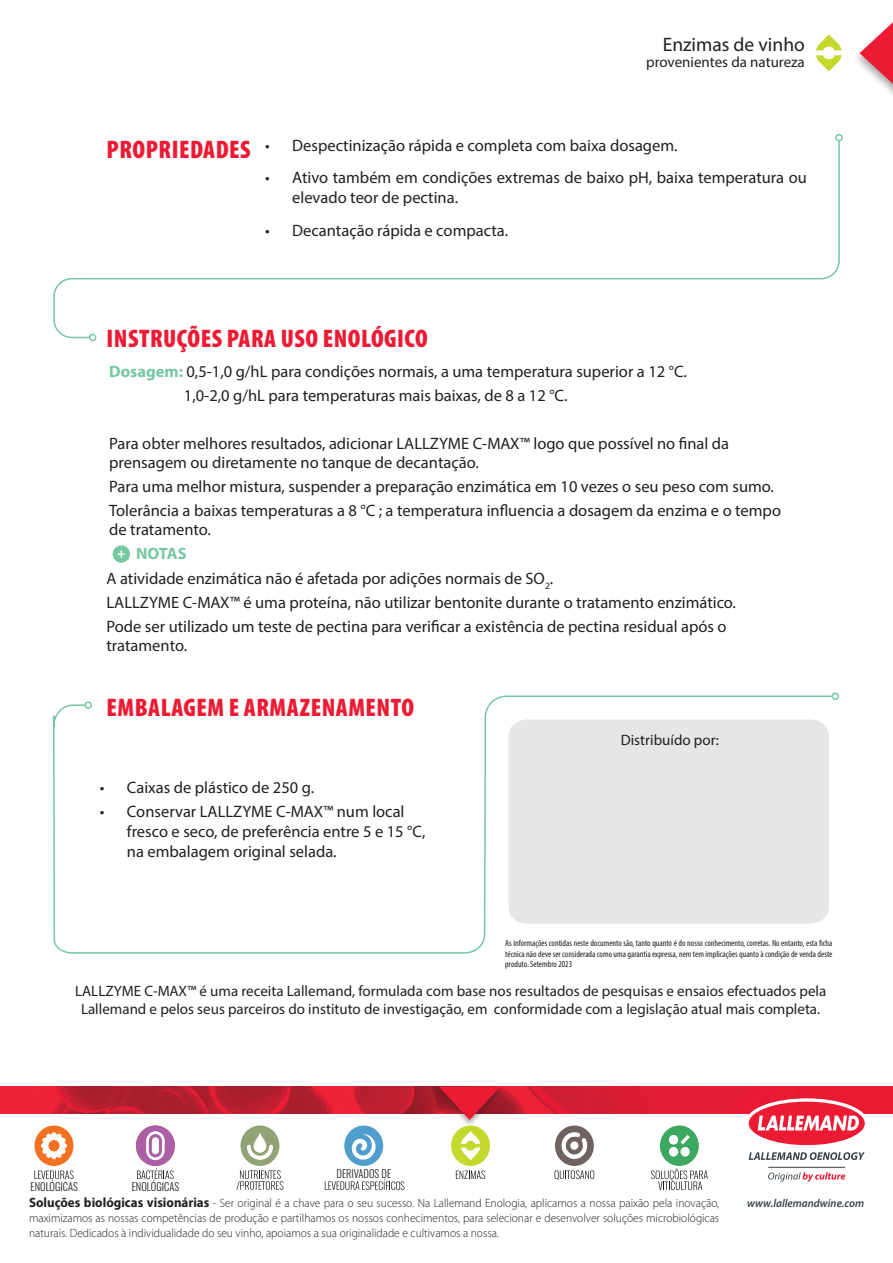
<style>
.page{position:relative;width:893px;height:1263px;background:#fff}
.page>*{position:absolute;margin:0;border:0;box-sizing:border-box;transform-origin:0 0}
.t1{font:900 condensed 25.5px "Myriad Pro";letter-spacing:.02em;color:#ed1a33}
.t2{font:19.5px "Myriad Pro";color:#231f20}
.t3{font:16.5px/24px "Myriad Pro";color:#231f20}
.t4{font:15px/18px "Myriad Pro";color:#231f20;text-align:center}
.t5{font:300 12px/15px "Myriad Pro";color:#231f20;text-align:justify;scale:.96 1}
.t6{font:italic 600 11.55px "Myriad Pro";color:#36414a;scale:.96 1}
.t7{font:300 10.95px "Oswald";color:#231f20;scale:.96 1}
.t8{font:condensed 9px/10.8px "Myriad Pro";color:#231f20;text-align:justify}
.s1{font-weight:700;color:#76c8a1}
.s2{font-weight:700;font-size:13.5px}
</style>
<div class="page">
<svg style="left:816px;top:34px;width:26px;height:37px"></svg>
<img style="left:0;top:1086px;width:893px;height:28px">
<div style="left:344px;top:1125px;width:39px;height:41px;background:#509ece;border-radius:50%"></div>
<svg style="left:351px;top:1134px;width:25px;height:26px"></svg>
<div style="left:136px;top:1125px;width:39px;height:41px;background:#aa5fa6;border-radius:50%"></div>
<svg style="left:146px;top:1131px;width:19px;height:29px"></svg>
<div style="left:451px;top:1125px;width:39px;height:41px;background:#c4d82d;border-radius:50%"></div>
<svg style="left:461px;top:1131px;width:19px;height:29px"></svg>
<div style="left:240px;top:1125px;width:39px;height:41px;background:#92a475;border-radius:50%"></div>
<svg style="left:254px;top:1132px;width:12px;height:21px"></svg>
<svg style="left:247px;top:1145px;width:26px;height:15px"></svg>
<div style="left:35px;top:1125px;width:38px;height:41px;background:#f37121;border-radius:50%"></div>
<svg style="left:41px;top:1132px;width:26px;height:27px"></svg>
<div style="left:660px;top:1125px;width:39px;height:41px;background:#3ca860;border-radius:50%"></div>
<div style="left:669px;top:1135px;width:9px;height:9px;background:#fff;border-radius:50%"></div>
<div style="left:669px;top:1147px;width:9px;height:9px;background:#fff;border-radius:50%"></div>
<div style="left:680px;top:1147px;width:10px;height:9px;background:#fff;border-radius:50%"></div>
<svg style="left:680px;top:1135px;width:10px;height:9px"></svg>
<div style="left:555px;top:1125px;width:39px;height:41px;background:#6f6362;border-radius:50%"></div>
<svg style="left:561px;top:1132px;width:27px;height:27px"></svg>
<svg style="left:651px;top:1169px;width:57px;height:21px"></svg>
<svg style="left:34px;top:1170px;width:40px;height:9px"></svg>
<svg style="left:137px;top:1168px;width:37px;height:11px"></svg>
<svg style="left:236px;top:1170px;width:47px;height:20px"></svg>
<svg style="left:456px;top:1170px;width:29px;height:9px"></svg>
<svg style="left:325px;top:1179px;width:79px;height:11px"></svg>
<svg style="left:554px;top:1170px;width:40px;height:10px"></svg>
<div style="left:434px;top:1085px;width:71px;height:43px;background:#231f20;opacity:.4"></div>
<svg style="left:439px;top:1086px;width:61px;height:34px;background:#d03d4e"></svg>
<svg style="left:860px;top:22px;width:33px;height:73px"></svg>
<hr style="left:768px;top:1167px;width:77px;height:1px;background:#36414a">
<svg style="left:745px;top:1098px;width:123px;height:62px"></svg>
<svg style="left:768px;top:1172px;width:77px;height:10px"></svg>
<svg style="left:53px;top:695px;width:778px;height:259px"></svg>
<div style="left:84px;top:701px;width:8px;height:8px;border:2px solid #76c8a1;border-radius:50%"></div>
<div style="left:831px;top:692px;width:8px;height:8px;border:2px solid #76c8a1;border-radius:50%"></div>
<div style="left:113px;top:545px;width:17px;height:18px;background:#76c8a1;border-radius:50%"></div>
<svg style="left:118px;top:550px;width:7px;height:8px"></svg>
<div style="left:508px;top:719px;width:321px;height:205px;background:#e6e5e7"></div>
<svg style="left:53px;top:139px;width:787px;height:200px"></svg>
<div style="left:89px;top:334px;width:7px;height:7px;border:2px solid #76c8a1;border-radius:50%"></div>
<div style="left:835px;top:134px;width:8px;height:7px;border:2px solid #76c8a1;border-radius:50%"></div>
<p class="t2" style="left:663px;top:32px;width:144px">Enzimas de vinho</p>
<p class="t4" style="left:646px;top:53px;width:160px">provenientes da natureza</p>
<h1 class="t1" style="left:107px;top:133px;width:165px">PROPRIEDADES <sup>•</sup></h1>
<p class="t3" style="left:292px;top:133px;width:387px">Despectinização rápida e completa com baixa dosagem.</p>
<p class="t3" style="left:292px;top:167px;width:516px;line-height:19.8px;text-indent:-27px">• Ativo também em condições extremas de baixo pH, baixa temperatura ou elevado teor de pectina.</p>
<p class="t3" style="left:265px;top:218px;width:244px">• Decantação rápida e compacta.</p>
<h1 class="t1" style="left:107px;top:322px;width:323px">INSTRUÇÕES PARA USO ENOLÓGICO</h1>
<p class="t3" style="left:184px;top:359px;width:504px;text-indent:-75px"><span class="s1">Dosagem:</span> 0,5-1,0 g/hL para condições normais, a uma temperatura superior a 12 °C.<br>1,0-2,0 g/hL para temperaturas mais baixas, de 8 a 12 °C.</p>
<p class="t3" style="left:109px;top:433px;width:621px;line-height:19.5px">Para obter melhores resultados, adicionar LALLZYME C-MAX™ logo que possível no final da prensagem ou diretamente no tanque de decantação.</p>
<p class="t3" style="left:109px;top:474px;width:673px">Para uma melhor mistura, suspender a preparação enzimática em 10 vezes o seu peso com sumo.<br>Tolerância a baixas temperaturas a 8 °C ; a temperatura influencia a dosagem da enzima e o tempo</p>
<p class="t3" style="left:109px;top:518px;width:103px">de tratamento.</p>
<p class="t3" style="left:106px;top:542px;width:631px;text-indent:30px"><span class="s1">NOTAS<br></span>A atividade enzimática não é afetada por adições normais de SO<sub>2</sub>.<br>LALLZYME C-MAX™ é uma proteína, não utilizar bentonite durante o tratamento enzimático.<br>Pode ser utilizado um teste de pectina para verificar a existência de pectina residual após o</p>
<p class="t3" style="left:106px;top:634px;width:82px">tratamento.</p>
<h1 class="t1" style="left:107px;top:691px;width:309px">EMBALAGEM E ARMAZENAMENTO</h1>
<p class="t3" style="left:100px;top:775px;width:216px">• Caixas de plástico de 250 g.</p>
<p class="t3" style="left:127px;top:802px;width:300px;line-height:19.8px;text-indent:-27px">• Conservar LALLZYME C-MAX™ num local fresco e seco, de preferência entre 5 e 15 °C, na embalagem original selada.</p>
<p class="t4" style="left:621px;top:731px;width:99px">Distribuído por:</p>
<p class="t8" style="left:505px;top:937px;width:329px">As informações contidas neste documento são, tanto quanto é do nosso conhecimento, corretas. No entanto, esta ficha técnica não deve ser considerada como uma garantia expressa, nem tem implicações quanto à condição de venda deste produto. Setembro 2023</p>
<p class="t4" style="left:75px;top:981px;width:753px">LALLZYME C-MAX™ é uma receita Lallemand, formulada com base nos resultados de pesquisas e ensaios efectuados pela<br>Lallemand e pelos seus parceiros do instituto de investigação, em conformidade com a legislação atual mais completa.</p>
<p class="t7" style="left:31px;top:1177px;width:51px">ENOLÓGICAS</p>
<p class="t7" style="left:132px;top:1177px;width:51px">ENOLÓGICAS</p>
<p class="t7" style="left:337px;top:1164px;width:58px">DERIVADOS DE</p>
<p class="t5" style="left:29px;top:1195px;width:720px"><span class="s2">Soluções biológicas visionárias</span> - Ser original é a chave para o seu sucesso. Na Lallemand Enologia, aplicamos a nossa paixão pela inovação, maximizamos as nossas competências de produção e partilhamos os nossos conhecimentos, para selecionar e desenvolver soluções microbiológicas naturais. Dedicados à individualidade do seu vinho, apoiamos a sua originalidade e cultivamos a nossa.</p>
<p class="t6" style="left:747px;top:1196px;width:123px">www.lallemandwine.com</p>
</div>
